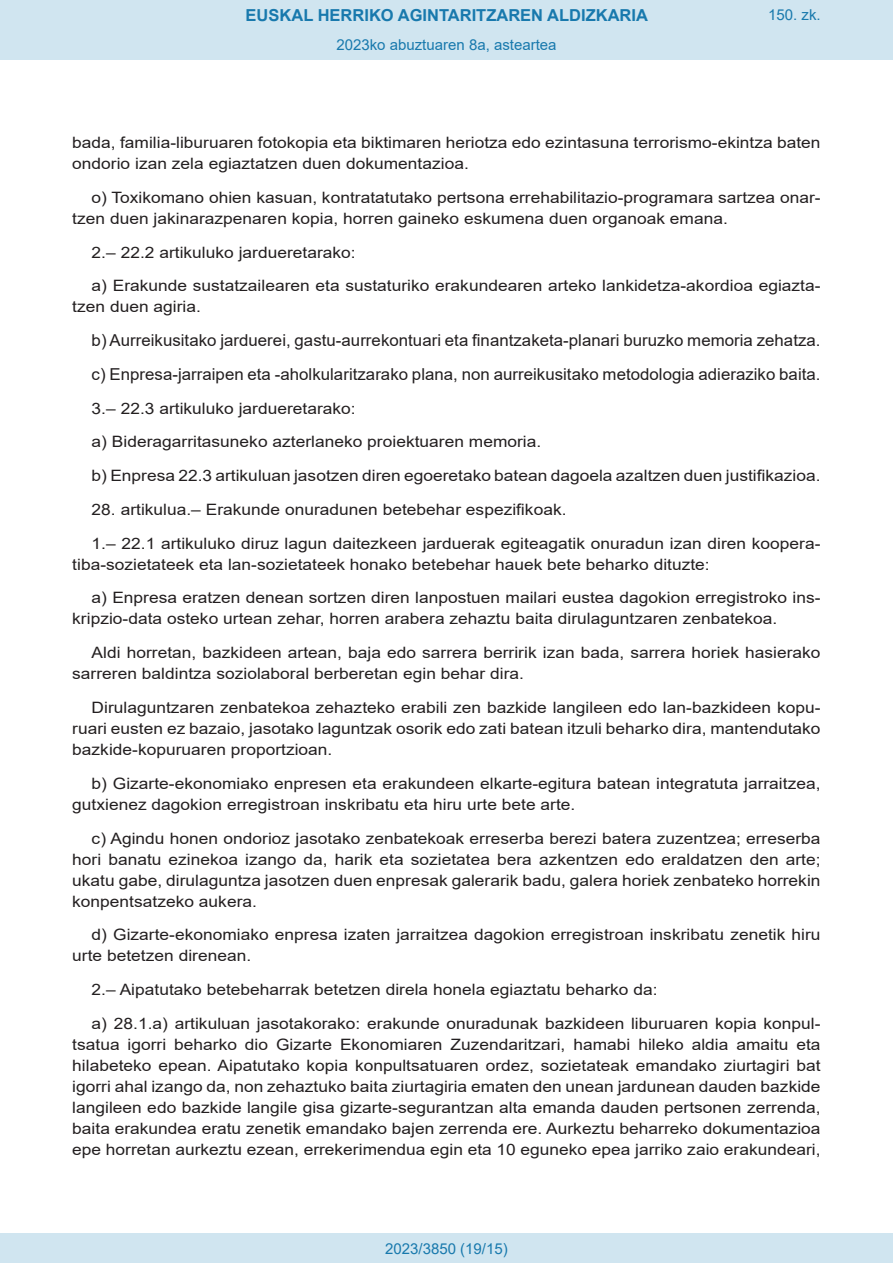
<style>
.page{position:relative;width:893px;height:1263px;background:#fff}
.page>*{position:absolute;margin:0;border:0;box-sizing:border-box;transform-origin:0 0}
.BOPVDetalle{font:16.5px "Arial";color:#231f20}
.t1{font:700 16.5px "Arial";color:#1879ad}
.BOPVDetalle-2{font:15.6px/21px "Arial";color:#231f20;scale:1.11 1}
.Paginacion_Centro{font:15px "Arial";color:#1879ad}
</style>
<div class="page">
<div style="left:0;top:0;width:893px;height:60px;background:#d0e5f0"></div>
<div style="left:0;top:1233px;width:893px;height:30px;background:#d0e5f0"></div>
<p class="t1" style="left:246px;top:3px;width:404px">EUSKAL HERRIKO AGINTARITZAREN ALDIZKARIA</p>
<p class="Paginacion_Centro" style="left:336px;top:35px;width:222px">2023ko abuztuaren 8a, asteartea</p>
<p class="Paginacion_Centro" style="left:768px;top:5px;width:54px">150. zk.</p>
<p class="BOPVDetalle-2" style="left:72px;top:132px;width:676px">bada, familia-liburuaren fotokopia eta biktimaren heriotza edo ezintasuna terrorismo-ekintza baten ondorio izan zela egiaztatzen duen dokumentazioa.</p>
<p class="BOPVDetalle-2" style="left:72px;top:187px;width:676px;text-indent:19px">o) Toxikomano ohien kasuan, kontratatutako pertsona errehabilitazio-programara sartzea onar&shy;tzen duen jakinarazpenaren kopia, horren gaineko eskumena duen organoak emana.</p>
<p class="BOPVDetalle-2" style="left:92px;top:242px;width:239px">2.– 22.2 artikuluko jardueretarako:</p>
<p class="BOPVDetalle-2" style="left:72px;top:275px;width:676px;text-indent:19px">a) Erakunde sustatzailearen eta sustaturiko erakundearen arteko lankidetza-akordioa egiazta&shy;tzen duen agiria.</p>
<p class="BOPVDetalle" style="left:92px;top:329px;width:730px">b) Aurreikusitako jarduerei, gastu-aurrekontuari eta finantzaketa-planari buruzko memoria zehatza.</p>
<p class="BOPVDetalle" style="left:92px;top:363px;width:730px">c) Enpresa-jarraipen eta -aholkularitzarako plana, non aurreikusitako metodologia adieraziko baita.</p>
<p class="BOPVDetalle-2" style="left:92px;top:398px;width:239px">3.– 22.3 artikuluko jardueretarako:</p>
<p class="BOPVDetalle-2" style="left:92px;top:431px;width:407px">a) Bideragarritasuneko azterlaneko proiektuaren memoria.</p>
<p class="BOPVDetalle-2" style="left:92px;top:465px;width:658px">b) Enpresa 22.3 artikuluan jasotzen diren egoeretako batean dagoela azaltzen duen justifikazioa.</p>
<p class="BOPVDetalle-2" style="left:92px;top:499px;width:429px">28. artikulua.– Erakunde onuradunen betebehar espezifikoak.</p>
<p class="BOPVDetalle-2" style="left:72px;top:533px;width:676px;text-indent:19px">1.– 22.1 artikuluko diruz lagun daitezkeen jarduerak egiteagatik onuradun izan diren koopera&shy;tiba-sozietateek eta lan-sozietateek honako betebehar hauek bete beharko dituzte:</p>
<p class="BOPVDetalle-2" style="left:72px;top:587px;width:676px;text-indent:19px">a) Enpresa eratzen denean sortzen diren lanpostuen mailari eustea dagokion erregistroko ins&shy;kripzio-data osteko urtean zehar, horren arabera zehaztu baita dirulaguntzaren zenbatekoa.</p>
<p class="BOPVDetalle-2" style="left:72px;top:642px;width:676px;text-indent:19px">Aldi horretan, bazkideen artean, baja edo sarrera berririk izan bada, sarrera horiek hasierako sarreren baldintza soziolaboral berberetan egin behar dira.</p>
<p class="BOPVDetalle-2" style="left:72px;top:697px;width:676px;text-align:justify;text-indent:19px">Dirulaguntzaren zenbatekoa zehazteko erabili zen bazkide langileen edo lan-bazkideen kopu&shy;ruari eusten ez bazaio, jasotako laguntzak osorik edo zati batean itzuli beharko dira, mantendutako bazkide-kopuruaren proportzioan.</p>
<p class="BOPVDetalle-2" style="left:72px;top:773px;width:676px;text-indent:19px">b) Gizarte-ekonomiako enpresen eta erakundeen elkarte-egitura batean integratuta jarraitzea, gutxienez dagokion erregistroan inskribatu eta hiru urte bete arte.</p>
<p class="BOPVDetalle-2" style="left:72px;top:827px;width:676px;text-align:justify;text-indent:19px">c) Agindu honen ondorioz jasotako zenbatekoak erreserba berezi batera zuzentzea; erreserba hori banatu ezinekoa izango da, harik eta sozietatea bera azkentzen edo eraldatzen den arte; ukatu gabe, dirulaguntza jasotzen duen enpresak galerarik badu, galera horiek zenbateko horrekin konpentsatzeko aukera.</p>
<p class="BOPVDetalle-2" style="left:72px;top:924px;width:676px;text-indent:19px">d) Gizarte-ekonomiako enpresa izaten jarraitzea dagokion erregistroan inskribatu zenetik hiru urte betetzen direnean.</p>
<p class="BOPVDetalle-2" style="left:92px;top:979px;width:511px">2.– Aipatutako betebeharrak betetzen direla honela egiaztatu beharko da:</p>
<p class="BOPVDetalle-2" style="left:72px;top:1013px;width:676px;text-align:justify;text-indent:19px">a) 28.1.a) artikuluan jasotakorako: erakunde onuradunak bazkideen liburuaren kopia konpul&shy;tsatua igorri beharko dio Gizarte Ekonomiaren Zuzendaritzari, hamabi hileko aldia amaitu eta hilabeteko epean. Aipatutako kopia konpultsatuaren ordez, sozietateak emandako ziurtagiri bat igorri ahal izango da, non zehaztuko baita ziurtagiria ematen den unean jardunean dauden bazkide langileen edo bazkide langile gisa gizarte-segurantzan alta emanda dauden pertsonen zerrenda, baita erakundea eratu zenetik emandako bajen zerrenda ere. Aurkeztu beharreko dokumentazioa epe horretan aurkeztu ezean, errekerimendua egin eta 10 eguneko epea jarriko zaio erakundeari,</p>
<p class="Paginacion_Centro" style="left:385px;top:1238px;width:124px">2023/3850 (19/15)</p>
</div>
